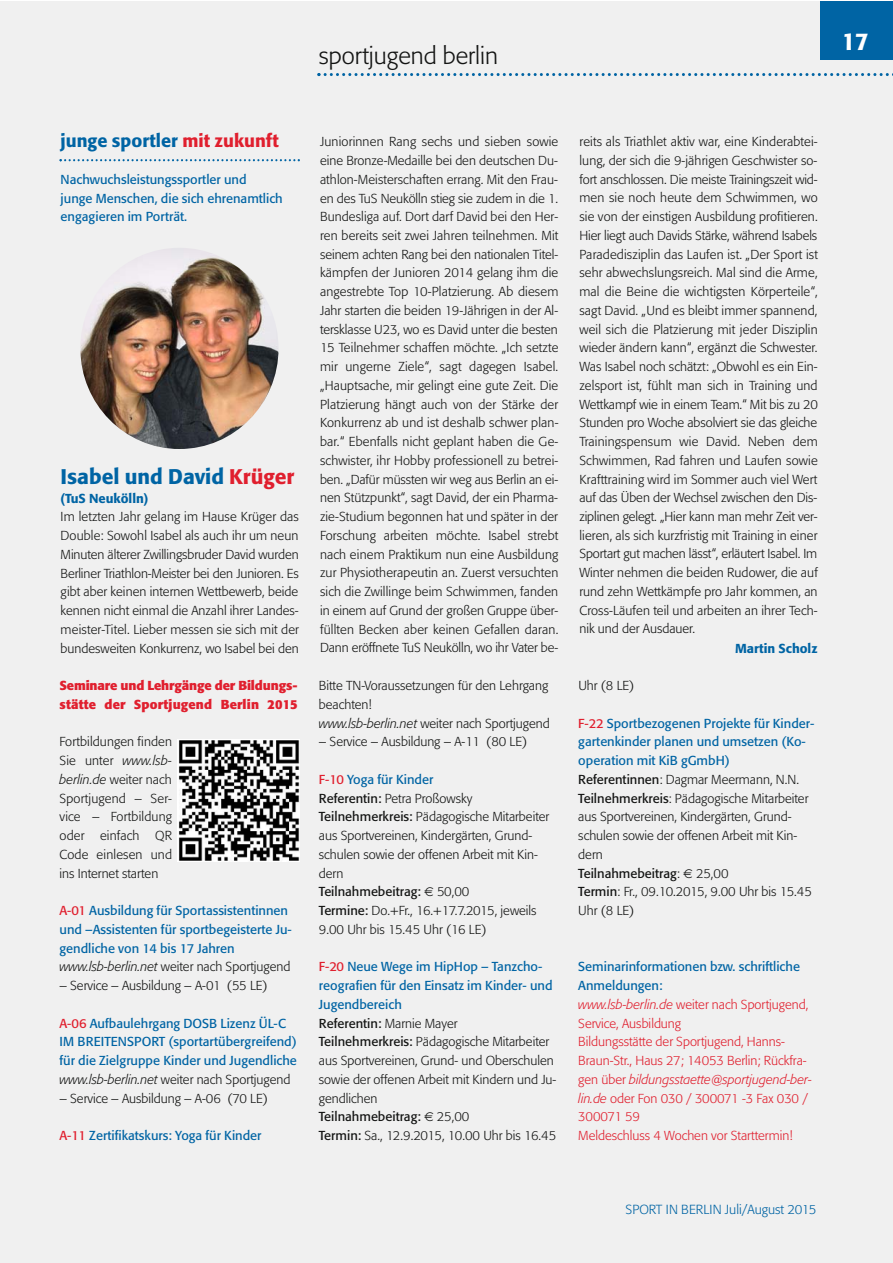
<style>
.page{position:relative;width:893px;height:1263px;background:#fff}
.page>*{position:absolute;margin:0;border:0;box-sizing:border-box;transform-origin:0 0}
.t1{font:300 24px "Formata";color:#131413}
.t2{font:500 24px "Formata";color:#fff}
.t3{font:500 21px "Formata";color:#0064a4}
.t4{font:500 18px "Formata";color:#0064a4}
.t5{font:300 13.05px "Formata";color:#0064a4}
.t6{font:300 12.9px/18.8px "Formata";color:#131413;text-align:justify}
.t7{font:12.9px/18.8px "Formata";color:#0064a4}
.t8{font:300 12.9px/18.8px "Formata";color:#e01f2e}
.t9{font:700 12.9px/18.8px "Formata";letter-spacing:-.01em;color:#e01f2e}
.t10{font:500 12.9px "Formata";color:#0064a4}
.s1{color:#e01f2e}
.s2{font-style:italic}
.s3{font-weight:300;font-style:italic;color:#131413}
.s4{font-weight:300;color:#131413}
.s5{font-weight:400;color:#e01f2e}
.s6{font-weight:400;color:#0064a4}
.s7{font-weight:400}
</style>
<div class="page">
<div style="left:1px;top:1px;width:891px;height:1262px;background:#f0f0f0"></div>
<div style="left:821px;top:1px;width:71px;height:59px;background:#0064a4"></div>
<svg style="left:317px;top:73px;width:572px;height:3px"></svg>
<svg style="left:60px;top:159px;width:240px;height:2px"></svg>
<img style="left:80px;top:248px;width:199px;height:201px;border-radius:50%">
<img style="left:178px;top:739px;width:122px;height:122px">
<h1 class="t1" style="left:319px;top:41px;width:181px">sportjugend berlin</h1>
<h3 class="t4" style="left:61px;top:130px;width:220px">junge sportler <span class="s1">mit zukunft</span></h3>
<p class="t7" style="left:61px;top:170px;width:224px">Nachwuchsleistungssportler und<br>junge Menschen, die sich ehrenamtlich engagieren im Porträt.</p>
<h2 class="t3" style="left:61px;top:464px;width:235px">Isabel und David <span class="s1">Krüger</span></h2>
<p class="t10" style="left:61px;top:490px;width:89px">(TuS Neukölln)</p>
<p class="t6" style="left:61px;top:508px;width:240px">Im letzten Jahr gelang im Hause Krüger das Double: Sowohl Isabel als auch ihr um neun Minuten älterer Zwillingsbruder David wurden Berliner Triathlon-Meister bei den Junioren. Es gibt aber keinen internen Wettbewerb, beide kennen nicht einmal die Anzahl ihrer Landes&shy;meister-Titel. Lieber messen sie sich mit der bundesweiten Konkurrenz, wo Isabel bei den</p>
<p class="t9" style="left:60px;top:676px;width:240px">Seminare und Lehrgänge der Bildungs&shy;stätte der Sportjugend Berlin 2015</p>
<p class="t6" style="left:60px;top:733px;width:114px">Fortbildungen finden Sie unter <span class="s2">www.lsb&shy;berlin.de</span> weiter nach Sportjugend – Ser&shy;vice – Fortbildung oder einfach QR Code einlesen und ins Internet starten</p>
<p class="t7" style="left:60px;top:901px;width:234px"><span class="s1">A-01</span> Ausbildung für Sportassistentinnen und –Assistenten für sportbegeisterte Ju&shy;gendliche von 14 bis 17 Jahren <span class="s3">www.lsb-berlin.net</span> <span class="s4">weiter nach Sportjugend</span></p>
<p class="t6" style="left:60px;top:976px;width:210px">– Service – Ausbildung – A-01 (55 LE)</p>
<p class="t7" style="left:60px;top:1014px;width:239px"><span class="s1">A-06</span> Aufbaulehrgang DOSB Lizenz ÜL-C IM BREITENSPORT (sportartübergreifend) für die Zielgruppe Kinder und Jugendliche <span class="s3">www.lsb-berlin.net</span> <span class="s4">weiter nach Sportjugend</span></p>
<p class="t6" style="left:60px;top:1089px;width:210px">– Service – Ausbildung – A-06 (70 LE)</p>
<p class="t7" style="left:60px;top:1126px;width:204px"><span class="s1">A-11</span> Zertifikatskurs: Yoga für Kinder</p>
<p class="t6" style="left:320px;top:132px;width:240px">Juniorinnen Rang sechs und sieben sowie eine Bronze-Medaille bei den deutschen Du&shy;athlon-Meisterschaften errang. Mit den Frau&shy;en des TuS Neukölln stieg sie zudem in die 1.<br>Bundesliga auf. Dort darf David bei den Her&shy;ren bereits seit zwei Jahren teilnehmen. Mit seinem achten Rang bei den nationalen Titel&shy;kämpfen der Junioren 2014 gelang ihm die angestrebte Top 10-Platzierung. Ab diesem Jahr starten die beiden 19-Jährigen in der Al&shy;tersklasse U23, wo es David unter die besten 15 Teilnehmer schaffen möchte. „Ich setzte mir ungerne Ziele“, sagt dagegen Isabel. „Hauptsache, mir gelingt eine gute Zeit. Die Platzierung hängt auch von der Stärke der Konkurrenz ab und ist deshalb schwer plan&shy;bar.“ Ebenfalls nicht geplant haben die Ge&shy;schwister, ihr Hobby professionell zu betrei&shy;ben. „Dafür müssten wir weg aus Berlin an ei&shy;nen Stützpunkt“, sagt David, der ein Pharma&shy;zie-Studium begonnen hat und später in der Forschung arbeiten möchte. Isabel strebt nach einem Praktikum nun eine Ausbildung zur Physiotherapeutin an. Zuerst versuchten sich die Zwillinge beim Schwimmen, fanden in einem auf Grund der großen Gruppe über&shy;füllten Becken aber keinen Gefallen daran.<br>Dann eröffnete TuS Neukölln, wo ihr Vater be-</p>
<p class="t6" style="left:579px;top:132px;width:240px">reits als Triathlet aktiv war, eine Kinderabtei&shy;lung, der sich die 9-jährigen Geschwister so&shy;fort anschlossen. Die meiste Trainingszeit wid&shy;men sie noch heute dem Schwimmen, wo sie von der einstigen Ausbildung profitieren.<br>Hier liegt auch Davids Stärke, während Isabels Paradedisziplin das Laufen ist. „Der Sport ist sehr abwechslungsreich. Mal sind die Arme, mal die Beine die wichtigsten Körperteile“, sagt David. „Und es bleibt immer spannend, weil sich die Platzierung mit jeder Disziplin wieder ändern kann“, ergänzt die Schwester.<br>Was Isabel noch schätzt: „Obwohl es ein Ein&shy;zelsport ist, fühlt man sich in Training und Wettkampf wie in einem Team.“ Mit bis zu 20<br>Stunden pro Woche absolviert sie das gleiche Trainingspensum wie David. Neben dem Schwimmen, Rad fahren und Laufen sowie Krafttraining wird im Sommer auch viel Wert auf das Üben der Wechsel zwischen den Dis&shy;ziplinen gelegt. „Hier kann man mehr Zeit ver&shy;lieren, als sich kurzfristig mit Training in einer Sportart gut machen lässt“, erläutert Isabel. Im Winter nehmen die beiden Rudower, die auf rund zehn Wettkämpfe pro Jahr kommen, an Cross-Läufen teil und arbeiten an ihrer Tech&shy;nik und der Ausdauer.</p>
<p class="t10" style="left:735px;top:640px;width:84px">Martin Scholz</p>
<p class="t6" style="left:319px;top:676px;width:232px;text-align:left">Bitte TN-Voraussetzungen für den Lehrgang beachten!<br><span class="s2">www.lsb-berlin.net</span> weiter nach Sportjugend</p>
<p class="t6" style="left:319px;top:733px;width:210px">– Service – Ausbildung – A-11 (80 LE)</p>
<p class="t6" style="left:319px;top:770px;width:232px;text-align:left"><span class="s5">F-10</span> <span class="s6">Yoga für Kinder<br></span><span class="s7">Referentin:</span> Petra Proßowsky<br><span class="s7">Teilnehmerkreis:</span> Pädagogische Mitarbeiter aus Sportvereinen, Kindergärten, Grund&shy;schulen sowie der offenen Arbeit mit Kin&shy;dern<br><span class="s7">Teilnahmebeitrag:</span> 50,00<br><span class="s7">Termine:</span> Do.+Fr., 16.+17.7.2015, jeweils<br>9.00 Uhr bis 15.45 Uhr (16 LE)</p>
<p class="t6" style="left:319px;top:958px;width:239px;text-align:left"><span class="s5">F-20</span> <span class="s6">Neue Wege im HipHop – Tanzcho&shy;reografien für den Einsatz im Kinder- und Jugendbereich<br></span><span class="s7">Referentin:</span> Marnie Mayer<br><span class="s7">Teilnehmerkreis:</span> Pädagogische Mitarbeiter aus Sportvereinen, Grund- und Oberschulen sowie der offenen Arbeit mit Kindern und Ju&shy;gendlichen<br><span class="s7">Teilnahmebeitrag:</span> 25,00<br><span class="s7">Termin:</span> Sa., 12.9.2015, 10.00 Uhr bis 16.45</p>
<p class="t6" style="left:578px;top:676px;width:58px">Uhr (8 LE)</p>
<p class="t6" style="left:578px;top:714px;width:238px;text-align:left"><span class="s5">F-22</span> <span class="s6">Sportbezogenen Projekte für Kinder&shy;gartenkinder planen und umsetzen (Ko&shy;operation mit KiB gGmbH)<br></span><span class="s7">Referentinnen</span>: Dagmar Meermann, N.N.<br><span class="s7">Teilnehmerkreis</span>: Pädagogische Mitarbeiter aus Sportvereinen, Kindergärten, Grund&shy;schulen sowie der offenen Arbeit mit Kin&shy;dern<br><span class="s7">Teilnahmebeitrag</span>: 25,00<br><span class="s7">Termin</span>: Fr., 09.10.2015, 9.00 Uhr bis 15.45<br>Uhr (8 LE)</p>
<p class="t8" style="left:578px;top:958px;width:235px"><span class="s6">Seminarinformationen bzw. schriftliche Anmeldungen:<br></span><span class="s2">www.lsb-berlin.de</span> weiter nach Sportjugend, Service, Ausbildung<br>Bildungsstätte der Sportjugend, Hanns-Braun-Str., Haus 27; 14053 Berlin; Rückfra&shy;gen über <span class="s2">bildungsstaette@sportjugend-ber&shy;lin.de</span> oder Fon 030 / 300071 -3 Fax 030 / 300071 59<br>Meldeschluss 4 Wochen vor Starttermin!</p>
<p class="t5" style="left:625px;top:1202px;width:192px">SPORT IN BERLIN Juli/August 2015</p>
<h1 class="t2" style="left:842px;top:27px;width:28px">17</h1>
</div>
